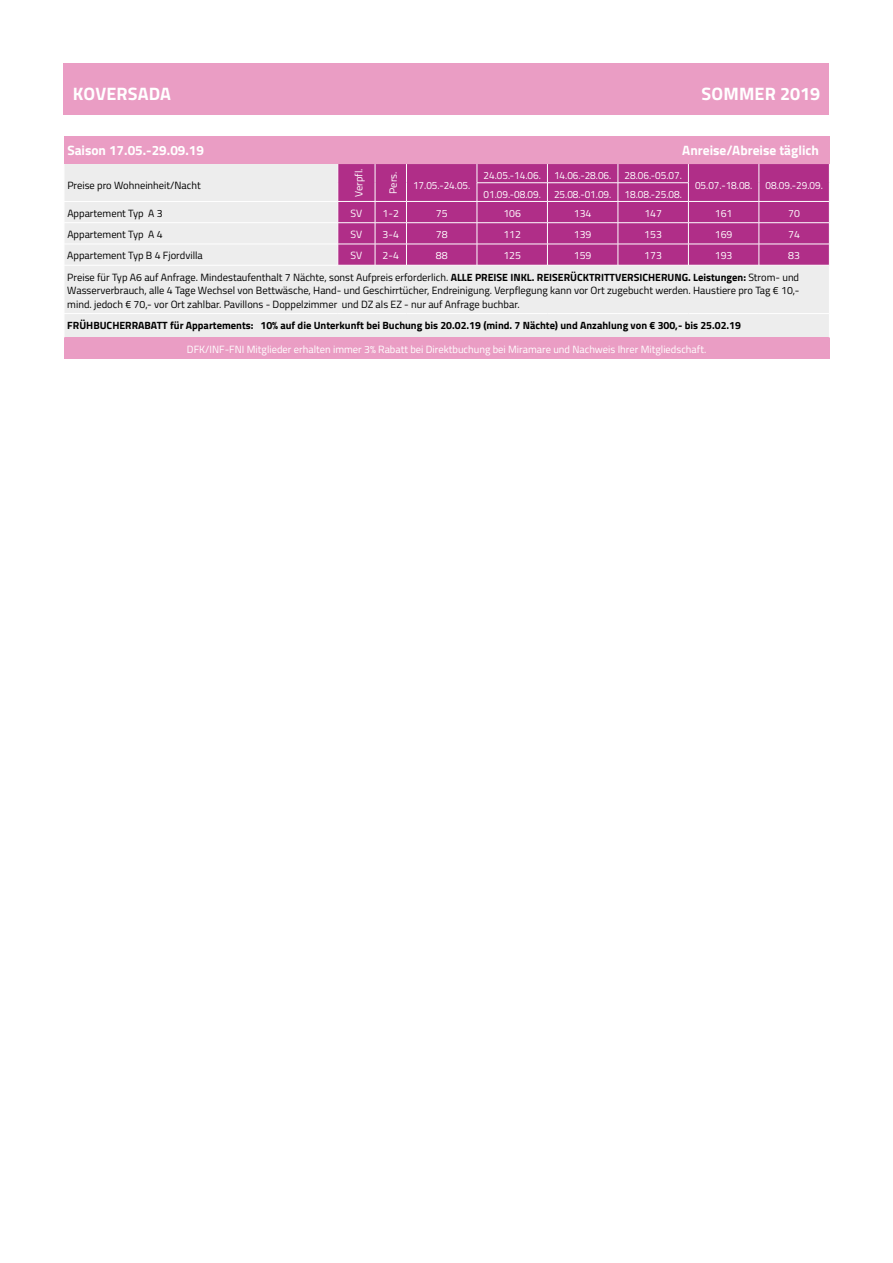
<style>
.page{position:relative;width:893px;height:1263px;background:#fff}
.page>*{position:absolute;margin:0;border:0;box-sizing:border-box;transform-origin:0 0}
.t1{font:700 18px "Titillium Web";letter-spacing:.01em;color:#fff}
.t2{font:700 13.5px "Titillium Web";color:#fff}
.t3{font:10.5px/21.3px "Titillium Web";color:#000;text-align:right}
.t4{font:10.5px "Titillium Web";color:#fff}
.t5{font:700 10.5px "Titillium Web";color:#000}
.t6{font:10.5px "Titillium Web";color:#fff;scale:.95 1}
.s1{color:#fff}
.s2{font-weight:700}
</style>
<div class="page">
<div style="left:64px;top:136px;width:765px;height:28px;background:#ea9dc4"></div>
<div style="left:65px;top:164px;width:764px;height:174px;background:#ededed"></div>
<div style="left:339px;top:164px;width:490px;height:101px;background:#b02e88"></div>
<div style="left:64px;top:338px;width:765px;height:21px;background:#ea9dc4"></div>
<hr style="left:477px;top:182px;width:70px;height:1px;background:#fff">
<hr style="left:547px;top:182px;width:71px;height:1px;background:#fff">
<hr style="left:618px;top:182px;width:71px;height:1px;background:#fff">
<hr style="left:64px;top:201px;width:274px;height:1px;background:#fff">
<hr style="left:338px;top:201px;width:37px;height:1px;background:#fff">
<hr style="left:375px;top:201px;width:31px;height:1px;background:#fff">
<hr style="left:406px;top:201px;width:71px;height:1px;background:#fff">
<hr style="left:477px;top:201px;width:70px;height:1px;background:#fff">
<hr style="left:547px;top:201px;width:71px;height:1px;background:#fff">
<hr style="left:618px;top:201px;width:70px;height:1px;background:#fff">
<hr style="left:688px;top:201px;width:71px;height:1px;background:#fff">
<hr style="left:759px;top:201px;width:71px;height:1px;background:#fff">
<hr style="left:64px;top:222px;width:274px;height:1px;background:#fff">
<hr style="left:338px;top:222px;width:37px;height:1px;background:#fff">
<hr style="left:375px;top:222px;width:31px;height:1px;background:#fff">
<hr style="left:406px;top:222px;width:71px;height:1px;background:#fff">
<hr style="left:477px;top:222px;width:70px;height:1px;background:#fff">
<hr style="left:547px;top:222px;width:71px;height:1px;background:#fff">
<hr style="left:618px;top:222px;width:70px;height:1px;background:#fff">
<hr style="left:688px;top:222px;width:71px;height:1px;background:#fff">
<hr style="left:759px;top:222px;width:71px;height:1px;background:#fff">
<hr style="left:64px;top:244px;width:274px;height:1px;background:#fff">
<hr style="left:338px;top:244px;width:37px;height:1px;background:#fff">
<svg style="left:338px;top:164px;width:1px;height:101px"></svg>
<hr style="left:375px;top:244px;width:31px;height:1px;background:#fff">
<svg style="left:375px;top:164px;width:1px;height:101px"></svg>
<hr style="left:406px;top:244px;width:71px;height:1px;background:#fff">
<svg style="left:406px;top:164px;width:1px;height:101px"></svg>
<hr style="left:477px;top:244px;width:70px;height:1px;background:#fff">
<svg style="left:477px;top:164px;width:1px;height:101px"></svg>
<hr style="left:547px;top:244px;width:71px;height:1px;background:#fff">
<svg style="left:547px;top:164px;width:1px;height:101px"></svg>
<hr style="left:618px;top:244px;width:70px;height:1px;background:#fff">
<svg style="left:618px;top:164px;width:1px;height:101px"></svg>
<hr style="left:688px;top:244px;width:71px;height:1px;background:#fff">
<svg style="left:688px;top:164px;width:1px;height:101px"></svg>
<hr style="left:759px;top:244px;width:71px;height:1px;background:#fff">
<svg style="left:759px;top:164px;width:1px;height:101px"></svg>
<hr style="left:64px;top:265px;width:274px;height:1px;background:#fff">
<hr style="left:338px;top:265px;width:37px;height:1px;background:#fff">
<hr style="left:375px;top:265px;width:31px;height:1px;background:#fff">
<hr style="left:406px;top:265px;width:71px;height:1px;background:#fff">
<hr style="left:477px;top:265px;width:70px;height:1px;background:#fff">
<hr style="left:547px;top:265px;width:71px;height:1px;background:#fff">
<hr style="left:618px;top:265px;width:70px;height:1px;background:#fff">
<hr style="left:688px;top:265px;width:71px;height:1px;background:#fff">
<hr style="left:759px;top:265px;width:71px;height:1px;background:#fff">
<hr style="left:64px;top:313px;width:274px;height:1px;background:#fff">
<hr style="left:338px;top:313px;width:37px;height:1px;background:#fff">
<hr style="left:375px;top:313px;width:31px;height:1px;background:#fff">
<hr style="left:406px;top:313px;width:71px;height:1px;background:#fff">
<hr style="left:477px;top:313px;width:70px;height:1px;background:#fff">
<hr style="left:547px;top:313px;width:71px;height:1px;background:#fff">
<hr style="left:618px;top:313px;width:70px;height:1px;background:#fff">
<hr style="left:688px;top:313px;width:71px;height:1px;background:#fff">
<hr style="left:759px;top:313px;width:71px;height:1px;background:#fff">
<div style="left:64px;top:64px;width:765px;height:51px;background:#ea9dc4"></div>
<h1 class="t1" style="left:73px;top:79px;width:100px">KOVERSADA</h1>
<h1 class="t1" style="left:701px;top:79px;width:120px">SOMMER 2019</h1>
<p class="t2" style="left:67px;top:140px;width:138px">Saison 17.05.-29.09.19</p>
<p class="t2" style="left:682px;top:140px;width:138px">Anreise/Abreise täglich</p>
<p class="t3" style="left:67px;top:174px;width:135px">Preise pro Wohneinheit/Nacht</p>
<p class="t4" style="left:351px;top:197px;width:30px;rotate:-90deg">Verpfl.</p>
<p class="t4" style="left:385px;top:194px;width:24px;rotate:-90deg">Pers.</p>
<p class="t6" style="left:413px;top:177px;width:62px">17.05.-24.05.</p>
<p class="t6" style="left:484px;top:168px;width:62px">24.05.-14.06.</p>
<p class="t6" style="left:554px;top:168px;width:62px">14.06.-28.06.</p>
<p class="t6" style="left:624px;top:168px;width:62px">28.06.-05.07.</p>
<p class="t6" style="left:695px;top:177px;width:62px">05.07.-18.08.</p>
<p class="t6" style="left:765px;top:177px;width:62px">08.09.-29.09.</p>
<p class="t6" style="left:484px;top:187px;width:62px">01.09.-08.09.</p>
<p class="t6" style="left:554px;top:187px;width:62px">25.08.-01.09.</p>
<p class="t6" style="left:624px;top:187px;width:62px">18.08.-25.08.</p>
<p class="t3" style="left:67px;top:202px;width:97px">Appartement Typ A 3</p>
<p class="t4" style="left:351px;top:205px;width:13px">SV</p>
<p class="t4" style="left:383px;top:205px;width:18px">1-2</p>
<p class="t4" style="left:436px;top:205px;width:13px">75</p>
<p class="t4" style="left:503px;top:205px;width:19px">106</p>
<p class="t4" style="left:574px;top:205px;width:19px">134</p>
<p class="t4" style="left:644px;top:205px;width:19px">147</p>
<p class="t4" style="left:715px;top:205px;width:19px">161</p>
<p class="t4" style="left:788px;top:205px;width:13px">70</p>
<p class="t3" style="left:67px;top:223px;width:97px">Appartement Typ A 4</p>
<p class="t4" style="left:351px;top:227px;width:13px">SV</p>
<p class="t4" style="left:383px;top:227px;width:18px">3-4</p>
<p class="t4" style="left:436px;top:227px;width:13px">78</p>
<p class="t4" style="left:503px;top:227px;width:19px">112</p>
<p class="t4" style="left:574px;top:227px;width:19px">139</p>
<p class="t4" style="left:644px;top:227px;width:19px">153</p>
<p class="t4" style="left:715px;top:227px;width:19px">169</p>
<p class="t4" style="left:788px;top:227px;width:13px">74</p>
<p class="t3" style="left:67px;top:244px;width:137px">Appartement Typ B 4 Fjordvilla</p>
<p class="t4" style="left:351px;top:248px;width:13px">SV</p>
<p class="t4" style="left:383px;top:248px;width:18px">2-4</p>
<p class="t4" style="left:436px;top:248px;width:13px">88</p>
<p class="t4" style="left:503px;top:248px;width:19px">125</p>
<p class="t4" style="left:574px;top:248px;width:19px">159</p>
<p class="t4" style="left:644px;top:248px;width:19px">173</p>
<p class="t4" style="left:715px;top:248px;width:19px">193</p>
<p class="t3" style="left:67px;top:244px;width:734px"><span class="s1">83<br></span>Preise für Typ A6 auf Anfrage. Mindestaufenthalt 7 Nächte, sonst Aufpreis erforderlich. <span class="s2">ALLE PREISE INKL. REISERÜCKTRITTVERSICHERUNG. Leistungen:</span> Strom- und</p>
<p class="t3" style="left:67px;top:283px;width:734px;line-height:13.5px;text-align:left">Wasserverbrauch, alle 4 Tage Wechsel von Bettwäsche, Hand- und Geschirrtücher, Endreinigung. Verpflegung kann vor Ort zugebucht werden. Haustiere pro Tag € 10,- mind. jedoch € 70,- vor Ort zahlbar. Pavillons - Doppelzimmer und DZ als EZ - nur auf Anfrage buchbar.</p>
<p class="t5" style="left:67px;top:317px;width:675px">FRÜHBUCHERRABATT für Appartements: 10% auf die Unterkunft bei Buchung bis 20.02.19 (mind. 7 Nächte) und Anzahlung von € 300,- bis 25.02.19</p>
<p class="t4" style="left:187px;top:341px;width:521px">DFK/INF-FNI Mitglieder erhalten immer 3% Rabatt bei Direktbuchung bei Miramare und Nachweis Ihrer Mitgliedschaft.</p>
</div>
